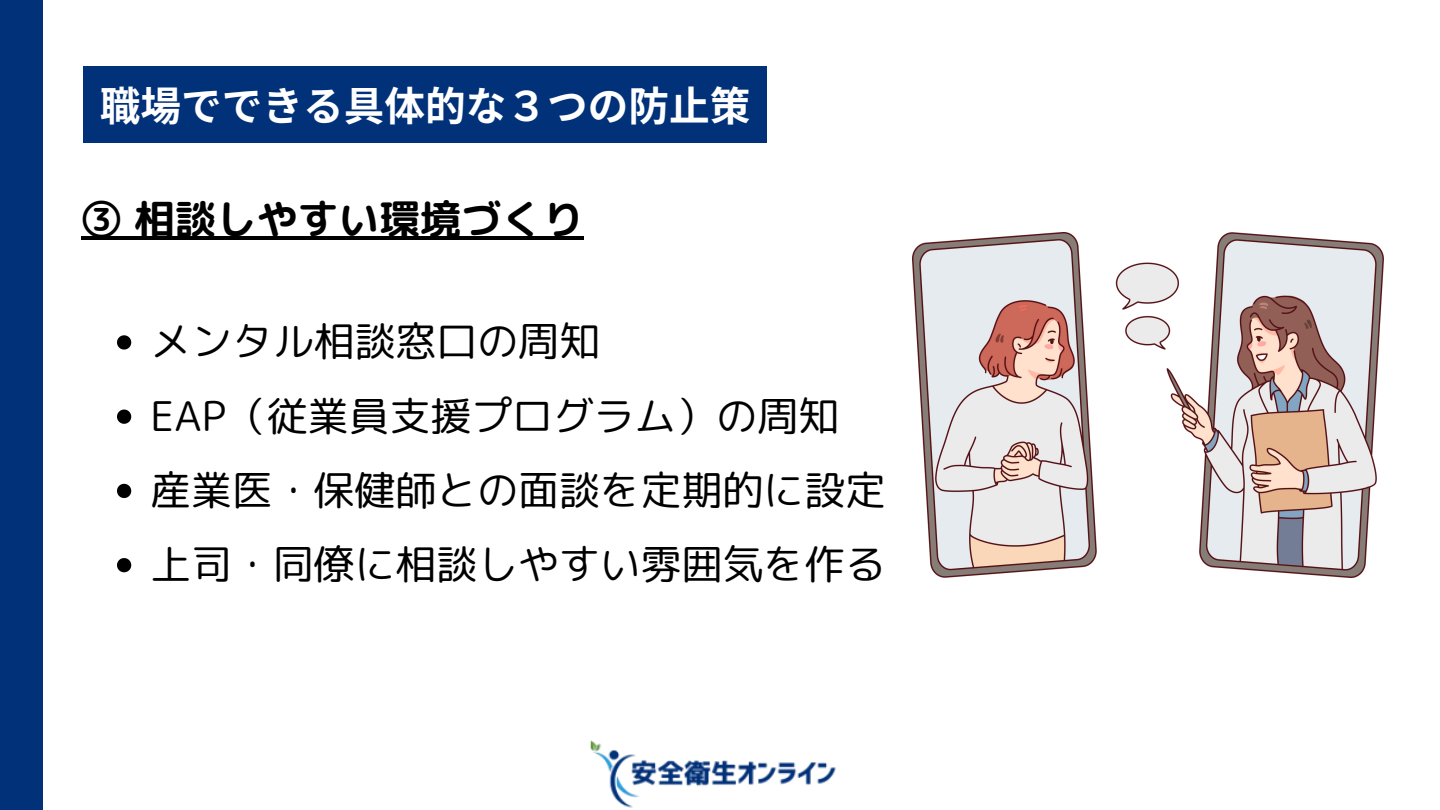
<style>
.page{position:relative;width:1440px;height:810px;background:#fff}
.page>*{position:absolute;margin:0;border:0;box-sizing:border-box;transform-origin:0 0}
.t1{font:40.9px "rounded mplus 1 p regular";color:#000}
.t2{font:40.9px "rounded mplus 1 p bold";color:#000}
.t3{font:700 40.7px "Noto Sans JP";color:#fff}
</style>
<div class="page">
<div style="left:0;top:0;width:43px;height:810px;background:#013179"></div>
<img style="left:590px;top:740px;width:246px;height:68px">
<img style="left:913px;top:233px;width:470px;height:345px">
<hr style="left:81px;top:236px;width:135px;height:4px;background:#000">
<hr style="left:216px;top:236px;width:368px;height:4px;background:#000">
<svg style="left:117px;top:335px;width:14px;height:15px"></svg>
<svg style="left:117px;top:410px;width:14px;height:14px"></svg>
<svg style="left:117px;top:484px;width:14px;height:14px"></svg>
<svg style="left:117px;top:558px;width:14px;height:14px"></svg>
<div style="left:83px;top:67px;width:684px;height:76px;background:#013179"></div>
<p class="t3" style="left:100px;top:74px;width:653px">職場でできる具体的な３つの防止策</p>
<p class="t2" style="left:81px;top:190px;width:504px">③ 相談しやすい環境づくり</p>
<h1 class="t1" style="left:150px;top:312px;width:451px">メンタル相談窓口の周知</h1>
<h1 class="t1" style="left:150px;top:387px;width:690px">EAP（従業員支援プログラム）の周知</h1>
<p class="t1" style="left:150px;top:461px;width:737px">産業医・保健師との面談を定期的に設定</p>
<p class="t1" style="left:150px;top:535px;width:737px">上司・同僚に相談しやすい雰囲気を作る</p>
</div>
